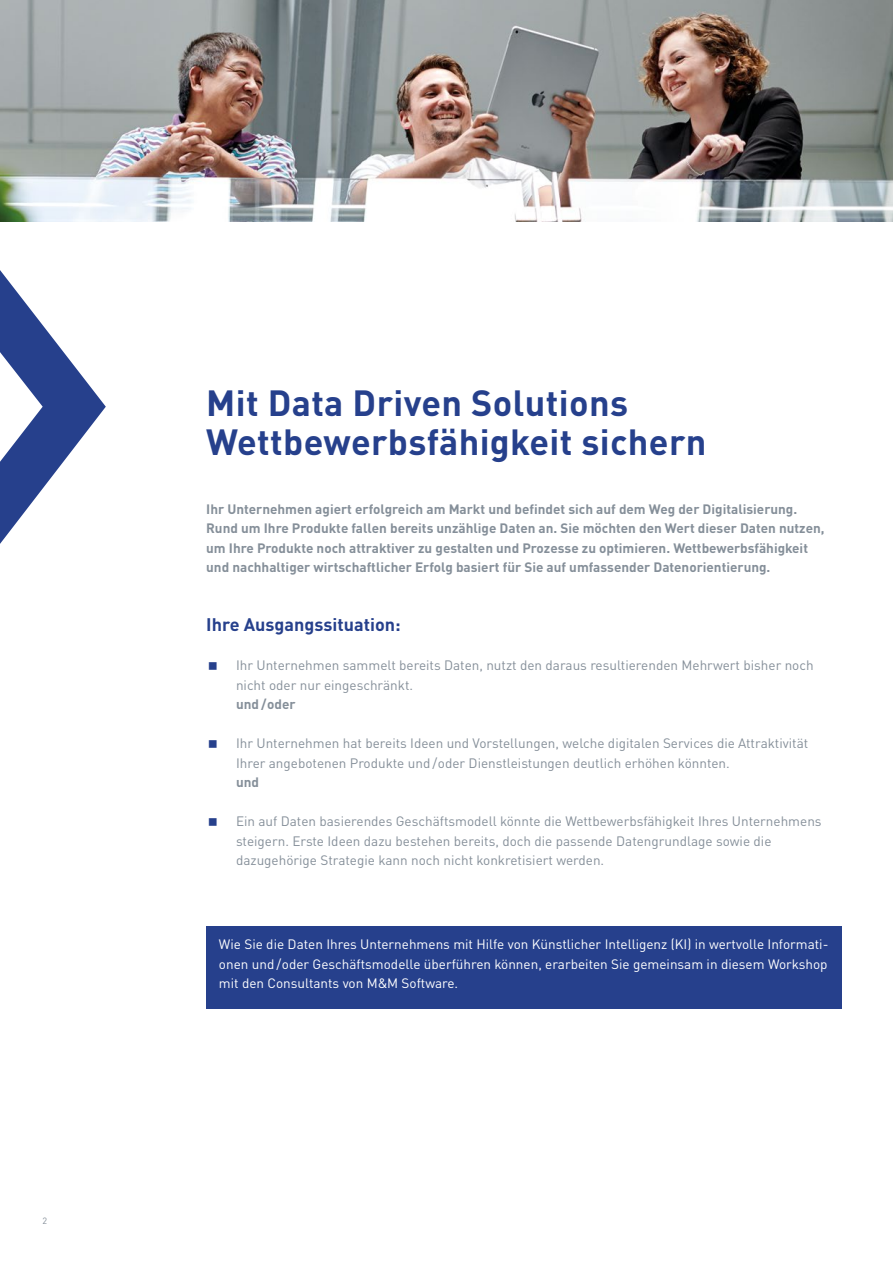
<style>
.page{position:relative;width:893px;height:1263px;background:#fff}
.page>*{position:absolute;margin:0;border:0;box-sizing:border-box;transform-origin:0 0}
.t1{font:700 36px/39px "DINOT";letter-spacing:.01em;color:#26408c}
.t2{font:700 18px "DINOT";color:#26408c}
.t3{font:13.5px/19.5px "DINOT";color:#858f99}
.t4{font:700 13.5px/19.5px "DINOT";color:#858f99}
.t5{font:13.5px/19.5px "DINOT";color:#fff;text-align:justify}
.t6{font:9px "DINOT";color:#858f99}
</style>
<div class="page">
<svg style="left:0;top:270px;width:106px;height:274px"></svg>
<div style="left:206px;top:926px;width:636px;height:83px;background:#26408c"></div>
<img style="left:0;top:0;width:893px;height:221px">
<p class="t6" style="left:43px;top:1214px;width:6px">2</p>
<h1 class="t1" style="left:206px;top:381px;width:502px">Mit Data Driven Solutions<br>Wettbewerbsfähigkeit sichern</h1>
<p class="t4" style="left:206px;top:498px;width:620px">Ihr Unternehmen agiert erfolgreich am Markt und befindet sich auf dem Weg der Digitalisierung.<br>Rund um Ihre Produkte fallen bereits unzählige Daten an. Sie möchten den Wert dieser Daten nutzen, um Ihre Produkte noch attraktiver zu gestalten und Prozesse zu optimieren. Wettbewerbsfähigkeit und nachhaltiger wirtschaftlicher Erfolg basiert für Sie auf umfassender Datenorientierung.</p>
<h2 class="t2" style="left:206px;top:610px;width:196px">Ihre Ausgangssituation:</h2>
<p class="t3" style="left:236px;top:654px;width:579px">Ihr Unternehmen sammelt bereits Daten, nutzt den daraus resultierenden Mehrwert bisher noch nicht oder nur eingeschränkt.</p>
<p class="t4" style="left:236px;top:693px;width:61px">und /oder</p>
<p class="t3" style="left:236px;top:732px;width:574px">Ihr Unternehmen hat bereits Ideen und Vorstellungen, welche digitalen Services die Attraktivität<br>Ihrer angebotenen Produkte und /oder Dienstleistungen deutlich erhöhen könnten.</p>
<p class="t4" style="left:236px;top:771px;width:25px">und</p>
<p class="t3" style="left:236px;top:810px;width:587px">Ein auf Daten basierendes Geschäftsmodell könnte die Wettbewerbsfähigkeit Ihres Unternehmens steigern. Erste Ideen dazu bestehen bereits, doch die passende Datengrundlage sowie die dazugehörige Strategie kann noch nicht konkretisiert werden.</p>
<p class="t5" style="left:219px;top:933px;width:611px">Wie Sie die Daten Ihres Unternehmens mit Hilfe von Künstlicher Intelligenz (KI) in wertvolle Informati&shy;onen und /oder Geschäftsmodelle überführen können, erarbeiten Sie gemeinsam in diesem Workshop mit den Consultants von M&amp;M Software.</p>
</div>
